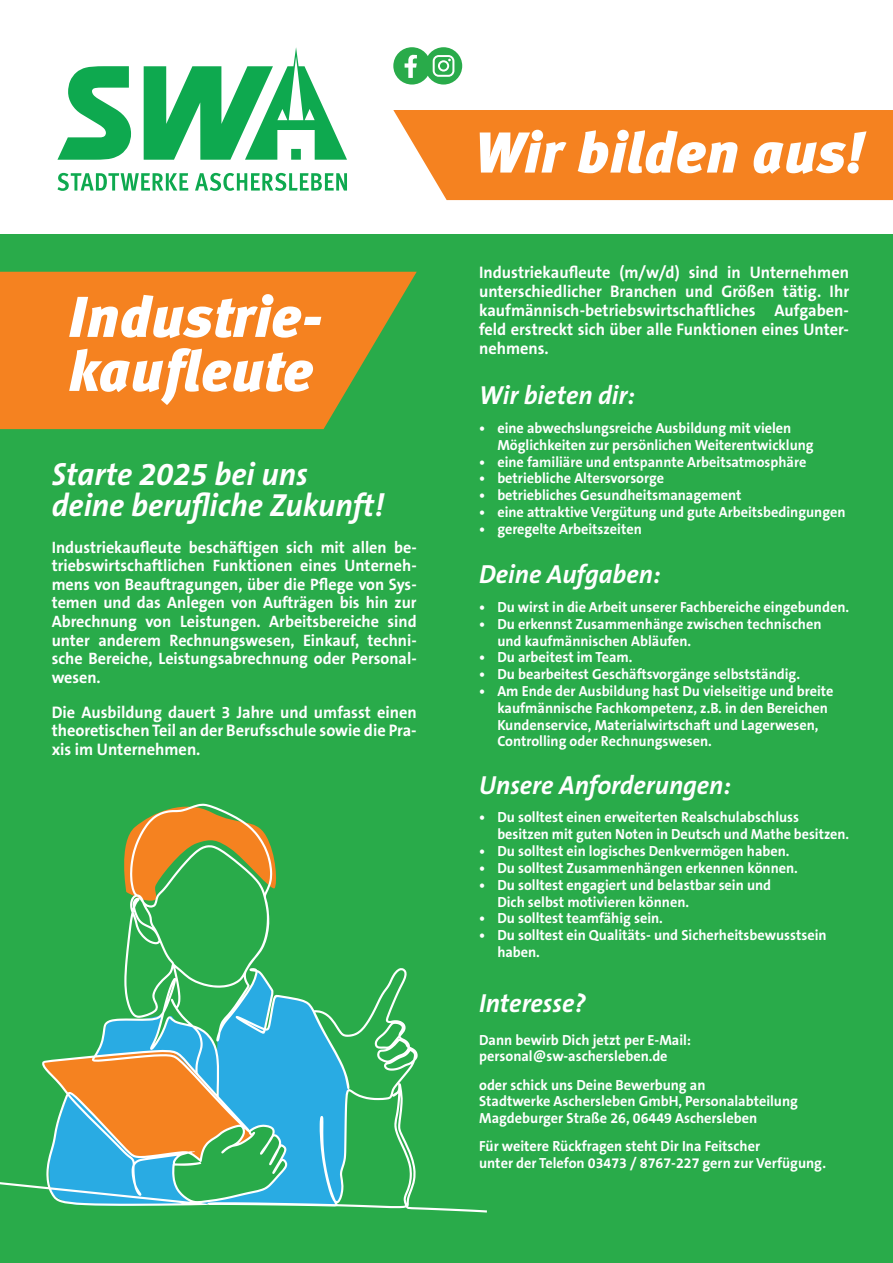
<style>
.page{position:relative;width:893px;height:1263px;background:#fff}
.page>*{position:absolute;margin:0;border:0;box-sizing:border-box;transform-origin:0 0}
.t1{font:italic 900 57.45px/54px "Meta";letter-spacing:.01em;color:#fff}
.t2{font:italic 700 32.1px/31px "The Sans B W7";color:#fff}
.t3{font:italic 700 26.25px "The Sans B W7";color:#fff}
.t4{font:700 16.8px/18.9px "The Sans B W7";color:#fff;text-align:justify}
.t5{font:700 16.65px/18.6px "The Sans B W7";color:#fff;text-align:justify}
.t6{font:700 14.7px/16.8px "The Sans B W7";color:#fff}
</style>
<div class="page">
<div style="left:0;top:235px;width:893px;height:1028px;background:#29ab4a"></div>
<svg style="left:0;top:803px;width:487px;height:410px"></svg>
<svg style="left:57px;top:173px;width:290px;height:18px"></svg>
<svg style="left:144px;top:47px;width:203px;height:113px"></svg>
<svg style="left:57px;top:66px;width:74px;height:94px"></svg>
<div style="left:393px;top:47px;width:38px;height:38px;background:#29ab4a;border-radius:50%"></div>
<svg style="left:405px;top:55px;width:12px;height:23px"></svg>
<div style="left:425px;top:47px;width:37px;height:38px;background:#29ab4a;border-radius:50%"></div>
<svg style="left:433px;top:55px;width:21px;height:22px"></svg>
<div style="left:393px;top:110px;width:500px;height:90px;background:#f58220"></div>
<svg style="left:0;top:272px;width:417px;height:157px;background:#dd8624"></svg>
<h1 class="t1" style="left:69px;top:290px;width:256px">Industrie&shy;kaufleute</h1>
<h2 class="t2" style="left:52px;top:459px;width:334px">Starte 2025 bei uns deine berufliche Zukunft!</h2>
<p class="t5" style="left:52px;top:538px;width:367px">Industriekaufleute beschäftigen sich mit allen be&shy;triebswirtschaftlichen Funktionen eines Unterneh&shy;mens von Beauftragungen, über die Pflege von Sys&shy;temen und das Anlegen von Aufträgen bis hin zur Abrechnung von Leistungen. Arbeitsbereiche sind unter anderem Rechnungswesen, Einkauf, techni&shy;sche Bereiche, Leistungsabrechnung oder Personal&shy;wesen.</p>
<p class="t4" style="left:52px;top:702px;width:367px">Die Ausbildung dauert 3 Jahre und umfasst einen theoretischen Teil an der Berufsschule sowie die Pra&shy;xis im Unternehmen.</p>
<h1 class="t1" style="left:475px;top:125px;width:391px">Wir bilden aus!</h1>
<p class="t4" style="left:479px;top:263px;width:371px">Industriekaufleute (m/w/d) sind in Unternehmen unterschiedlicher Branchen und Größen tätig. Ihr kaufmännisch-betriebswirtschaftliches Aufgaben&shy;feld erstreckt sich über alle Funktionen eines Unter&shy;nehmens.</p>
<h3 class="t3" style="left:479px;top:379px;width:157px">Wir bieten dir:</h3>
<p class="t6" style="left:497px;top:420px;width:318px;text-indent:-18px">• eine abwechslungsreiche Ausbildung mit vielen<br>Möglichkeiten zur persönlichen Weiterentwicklung</p>
<p class="t6" style="left:479px;top:453px;width:329px">• eine familiäre und entspannte Arbeitsatmosphäre</p>
<p class="t6" style="left:479px;top:470px;width:187px">• betriebliche Altersvorsorge</p>
<p class="t6" style="left:479px;top:487px;width:264px">• betriebliches Gesundheitsmanagement</p>
<p class="t6" style="left:479px;top:504px;width:368px">• eine attraktive Vergütung und gute Arbeitsbedingungen</p>
<p class="t6" style="left:479px;top:521px;width:164px">• geregelte Arbeitszeiten</p>
<h3 class="t3" style="left:479px;top:558px;width:183px">Deine Aufgaben:</h3>
<p class="t6" style="left:479px;top:599px;width:371px">• Du wirst in die Arbeit unserer Fachbereiche eingebunden.</p>
<p class="t6" style="left:497px;top:615px;width:326px;text-indent:-18px">• Du erkennst Zusammenhänge zwischen technischen und kaufmännischen Abläufen.</p>
<p class="t6" style="left:479px;top:649px;width:155px">• Du arbeitest im Team.</p>
<p class="t6" style="left:479px;top:666px;width:323px">• Du bearbeitest Geschäftsvorgänge selbstständig.</p>
<p class="t6" style="left:497px;top:683px;width:338px;text-indent:-18px">• Am Ende der Ausbildung hast Du vielseitige und breite kaufmännische Fachkompetenz, z.B. in den Bereichen Kundenservice, Materialwirtschaft und Lagerwesen, Controlling oder Rechnungswesen.</p>
<h3 class="t3" style="left:479px;top:768px;width:253px">Unsere Anforderungen:</h3>
<p class="t6" style="left:497px;top:809px;width:353px;text-indent:-18px">• Du solltest einen erweiterten Realschulabschluss besitzen mit guten Noten in Deutsch und Mathe besitzen.</p>
<p class="t6" style="left:479px;top:843px;width:312px">• Du solltest ein logisches Denkvermögen haben.</p>
<p class="t6" style="left:479px;top:860px;width:320px">• Du solltest Zusammenhängen erkennen können.</p>
<p class="t6" style="left:497px;top:876px;width:275px;text-indent:-18px">• Du solltest engagiert und belastbar sein und<br>Dich selbst motivieren können.</p>
<p class="t6" style="left:479px;top:910px;width:185px">• Du solltest teamfähig sein.</p>
<p class="t6" style="left:497px;top:927px;width:331px;text-indent:-18px">• Du solltest ein Qualitäts- und Sicherheitsbewusstsein haben.</p>
<h3 class="t3" style="left:479px;top:987px;width:108px">Interesse?</h3>
<p class="t6" style="left:479px;top:1031px;width:214px">Dann bewirb Dich jetzt per E-Mail: personal@sw-aschersleben.de</p>
<p class="t6" style="left:479px;top:1076px;width:320px">oder schick uns Deine Bewerbung an<br>Stadtwerke Aschersleben GmbH, Personalabteilung<br>Magdeburger Straße 26, 06449 Aschersleben</p>
<p class="t6" style="left:479px;top:1138px;width:348px">Für weitere Rückfragen steht Dir Ina Feitscher<br>unter der Telefon 03473 / 8767-227 gern zur Verfügung.</p>
</div>
